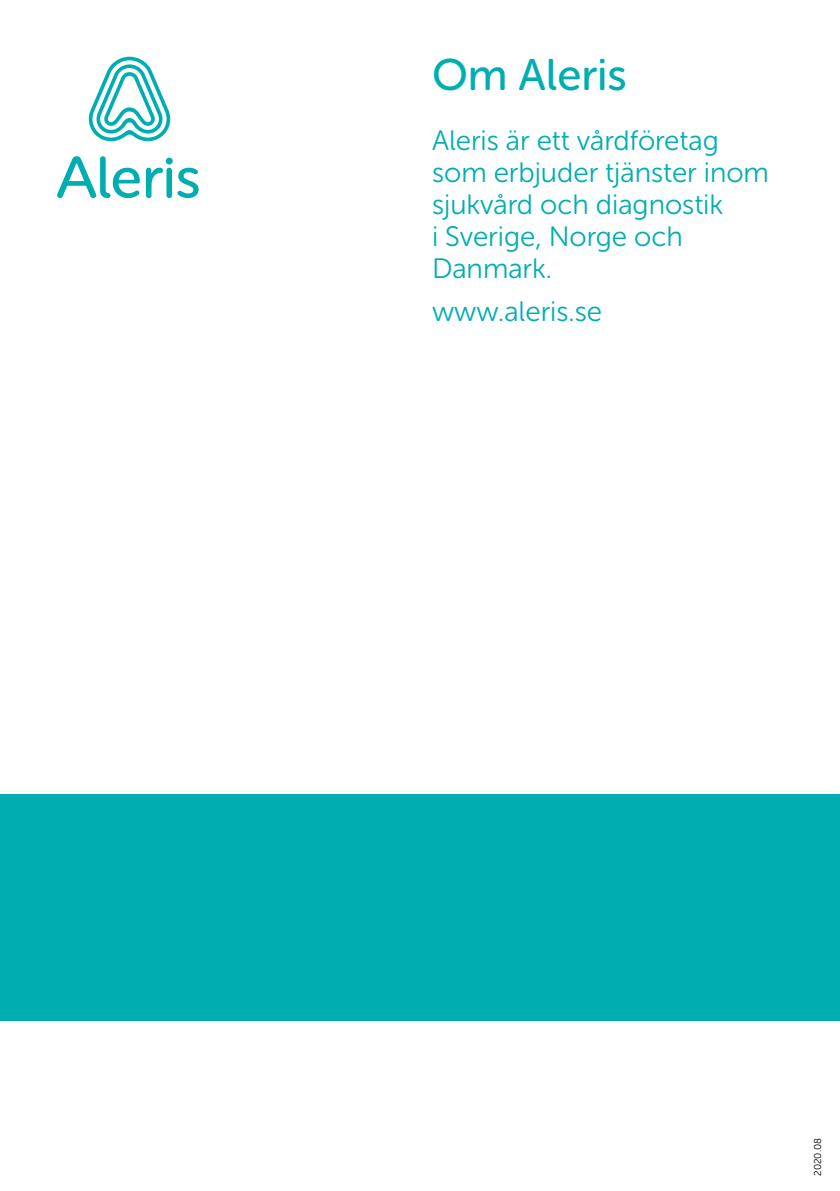
<style>
.page{position:relative;width:840px;height:1191px;background:#fff}
.page>*{position:absolute;margin:0;border:0;box-sizing:border-box;transform-origin:0 0}
.t1{font:44px "Museo Sans Rounded 500";color:#00adb1}
.t2{font:28px/32px "Museo Sans Rounded 300";color:#00adb1}
.t3{font:10px "Museo Sans Rounded 300";color:#000}
</style>
<div class="page">
<svg style="left:88px;top:57px;width:83px;height:84px"></svg>
<svg style="left:146px;top:168px;width:17px;height:30px"></svg>
<div style="left:166px;top:158px;width:7px;height:6px;background:#00adb1;border-radius:50%"></div>
<div style="left:166px;top:168px;width:6px;height:30px;background:#00adb1;border-radius:3px"></div>
<svg style="left:177px;top:168px;width:21px;height:30px"></svg>
<svg style="left:57px;top:156px;width:83px;height:42px"></svg>
<div style="left:0;top:794px;width:839px;height:226px;background:#00adb1"></div>
<h1 class="t1" style="left:432px;top:50px;width:196px">Om Aleris</h1>
<p class="t2" style="left:432px;top:124px;width:338px">Aleris är ett vårdföretag som erbjuder tjänster inom sjukvård och diagnostik<br>i Sverige, Norge och<br>Danmark.</p>
<p class="t2" style="left:432px;top:296px;width:171px">www.aleris.se</p>
<p class="t3" style="left:811px;top:1175px;width:39px;rotate:-90deg">2020.08</p>
</div>
